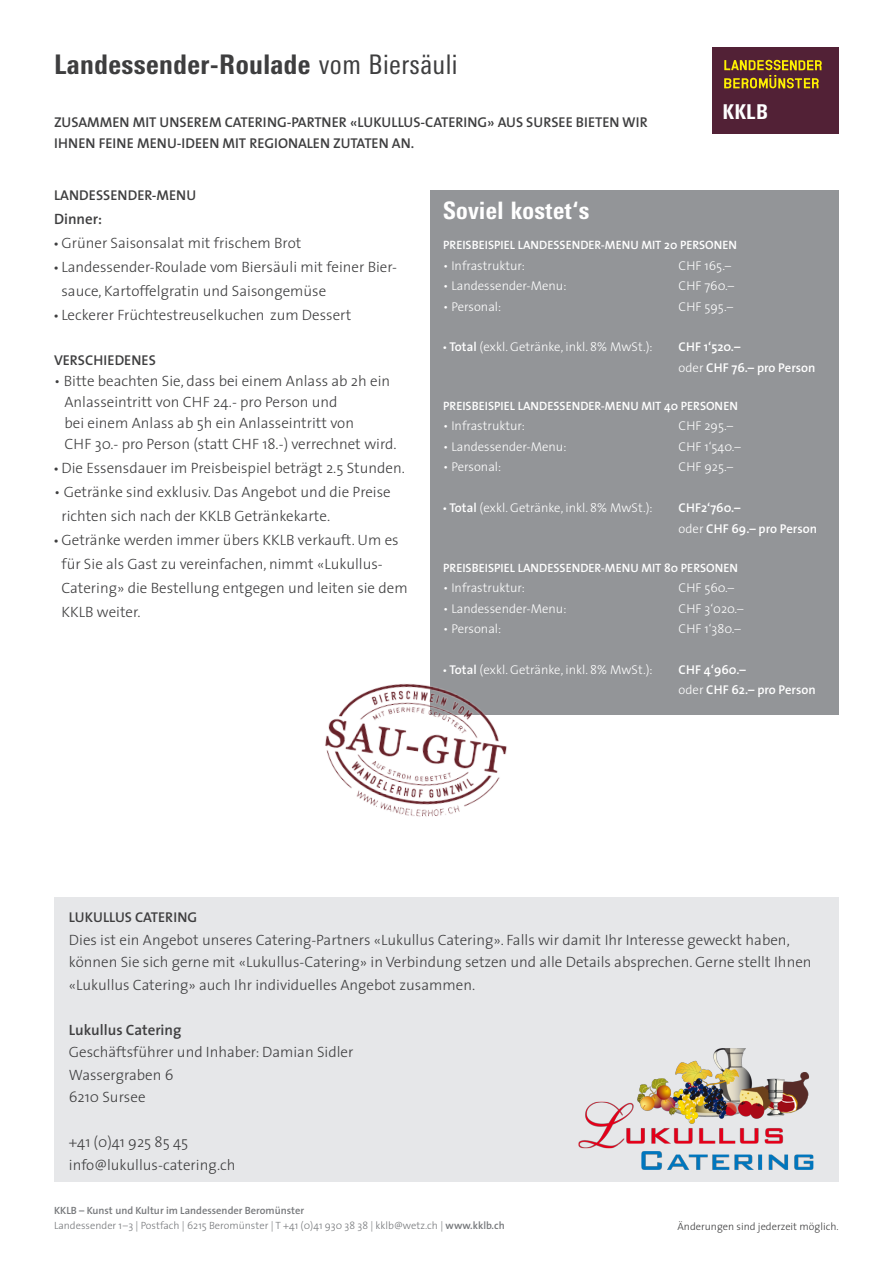
<style>
.page{position:relative;width:893px;height:1263px;background:#fff}
.page>*{position:absolute;margin:0;border:0;box-sizing:border-box;transform-origin:0 0}
.t1{font:800 condensed 27px "Linotype Univers";letter-spacing:.015em;color:#3e3e3f}
.t2{font:800 condensed 24px "Linotype Univers";letter-spacing:.015em;color:#fff}
.t3{font:800 condensed 20.4px "Linotype Univers";color:#fff}
.t4{font:300 15px/22.5px "The Sans";color:#3e3e3f}
.t5{font:600 15px "The Sans";color:#3e3e3f}
.t6{font:600 14.25px "The Sans";color:#3e3e3f}
.t7{font:300 12.75px "The Sans";color:#fff}
.t8{font:600 12.75px "The Sans";color:#fff}
.t9{font:600 12.15px "The Sans";color:#fff}
.t10{font:300 10.5px/15px "The Sans";color:#76787b}
.t11{font:300 10.5px "The Sans";color:#3e3e3f}
.s1{font-weight:400}
.s2{font-family:"Myriad Pro";font-weight:400}
.s3{font-weight:600}
.s4{font-weight:300}
</style>
<div class="page">
<div style="left:712px;top:47px;width:127px;height:86px;background:#522136"></div>
<svg style="left:724px;top:60px;width:98px;height:29px"></svg>
<div style="left:54px;top:898px;width:785px;height:284px;background:#e6e7e9"></div>
<div style="left:430px;top:190px;width:409px;height:524px;background:#939598"></div>
<img style="left:578px;top:1048px;width:236px;height:121px">
<img style="left:325px;top:683px;width:194px;height:134px">
<p class="t1" style="left:54px;top:47px;width:405px">Landessender-Roulade <span class="s1">vom Biersäuli</span></p>
<p class="t6" style="left:54px;top:111px;width:595px">ZUSAMMEN MIT UNSEREM CATERING-PARTNER «LUKULLUS-CATERING» AUS SURSEE BIETEN WIR</p>
<p class="t6" style="left:54px;top:132px;width:362px">IHNEN FEINE MENU-IDEEN MIT REGIONALEN ZUTATEN AN.</p>
<h3 class="t3" style="left:722px;top:99px;width:47px">KKLB</h3>
<p class="t6" style="left:54px;top:184px;width:144px">LANDESSENDER-MENU</p>
<p class="t5" style="left:54px;top:207px;width:50px">Dinner:</p>
<p class="t4" style="left:54px;top:231px;width:249px"><span class="s2">•</span> Grüner Saisonsalat mit frischem Brot</p>
<p class="t4" style="left:54px;top:255px;width:345px"><span class="s2">•</span> Landessender-Roulade vom Biersäuli mit feiner Bier-</p>
<p class="t4" style="left:62px;top:279px;width:266px">sauce, Kartoffelgratin und Saisongemüse</p>
<p class="t4" style="left:54px;top:303px;width:299px"><span class="s2">•</span> Leckerer Früchtestreuselkuchen zum Dessert</p>
<p class="t6" style="left:54px;top:349px;width:103px">VERSCHIEDENES</p>
<p class="t4" style="left:64px;top:370px;width:327px;line-height:21px;text-indent:-10px">• Bitte beachten Sie, dass bei einem Anlass ab 2h ein<br>Anlasseintritt von CHF 24.- pro Person und</p>
<p class="t4" style="left:64px;top:412px;width:334px;line-height:21px">bei einem Anlass ab 5h ein Anlasseintritt von<br>CHF 30.- pro Person (statt CHF 18.-) verrechnet wird.</p>
<p class="t4" style="left:54px;top:456px;width:352px"><span class="s2">•</span> Die Essensdauer im Preisbeispiel beträgt 2.5 Stunden.</p>
<p class="t4" style="left:54px;top:480px;width:338px">• Getränke sind exklusiv. Das Angebot und die Preise</p>
<p class="t4" style="left:62px;top:504px;width:270px">richten sich nach der KKLB Getränkekarte.</p>
<p class="t4" style="left:54px;top:528px;width:346px"><span class="s2">•</span> Getränke werden immer übers KKLB verkauft. Um es</p>
<p class="t4" style="left:62px;top:552px;width:348px;line-height:24px">für Sie als Gast zu vereinfachen, nimmt «Lukullus-<br>Catering» die Bestellung entgegen und leiten sie dem<br>KKLB weiter.</p>
<p class="t2" style="left:443px;top:195px;width:148px">Soviel kostet‘s</p>
<p class="t9" style="left:443px;top:235px;width:296px">PREISBEISPIEL LANDESSENDER-MENU MIT 20 PERSONEN</p>
<p class="t7" style="left:443px;top:255px;width:83px">• Infrastruktur:</p>
<p class="t7" style="left:679px;top:255px;width:54px">CHF 165.–</p>
<p class="t7" style="left:443px;top:275px;width:125px">• Landessender-Menu:</p>
<p class="t7" style="left:679px;top:275px;width:57px">CHF 760.–</p>
<p class="t7" style="left:443px;top:296px;width:60px">• Personal:</p>
<p class="t7" style="left:679px;top:296px;width:56px">CHF 595.–</p>
<p class="t7" style="left:443px;top:337px;width:211px"><span class="s2">•</span> <span class="s3">Total</span> (exkl. Getränke, inkl. 8% MwSt.):</p>
<p class="t8" style="left:679px;top:336px;width:63px">CHF 1‘520.–</p>
<p class="t8" style="left:679px;top:357px;width:138px"><span class="s4">oder</span> CHF 76.– pro Person</p>
<p class="t9" style="left:443px;top:396px;width:296px">PREISBEISPIEL LANDESSENDER-MENU MIT 40 PERSONEN</p>
<p class="t7" style="left:443px;top:416px;width:83px">• Infrastruktur:</p>
<p class="t7" style="left:679px;top:416px;width:56px">CHF 295.–</p>
<p class="t7" style="left:443px;top:436px;width:125px">• Landessender-Menu:</p>
<p class="t7" style="left:679px;top:436px;width:64px">CHF 1‘540.–</p>
<p class="t7" style="left:443px;top:456px;width:60px">• Personal:</p>
<p class="t7" style="left:679px;top:456px;width:56px">CHF 925.–</p>
<p class="t7" style="left:443px;top:497px;width:211px"><span class="s2">•</span> <span class="s3">Total</span> (exkl. Getränke, inkl. 8% MwSt.):</p>
<p class="t8" style="left:679px;top:497px;width:64px">CHF2‘760.–</p>
<p class="t8" style="left:679px;top:517px;width:140px"><span class="s4">oder</span> CHF 69.– pro Person</p>
<p class="t9" style="left:443px;top:558px;width:296px">PREISBEISPIEL LANDESSENDER-MENU MIT 80 PERSONEN</p>
<p class="t7" style="left:443px;top:578px;width:83px">• Infrastruktur:</p>
<p class="t7" style="left:679px;top:578px;width:57px">CHF 560.–</p>
<p class="t7" style="left:443px;top:598px;width:125px">• Landessender-Menu:</p>
<p class="t7" style="left:679px;top:598px;width:67px">CHF 3‘020.–</p>
<p class="t7" style="left:443px;top:618px;width:60px">• Personal:</p>
<p class="t7" style="left:679px;top:618px;width:64px">CHF 1‘380.–</p>
<p class="t7" style="left:443px;top:659px;width:211px"><span class="s2">•</span> <span class="s3">Total</span> (exkl. Getränke, inkl. 8% MwSt.):</p>
<p class="t8" style="left:679px;top:659px;width:69px">CHF 4‘960.–</p>
<p class="t8" style="left:679px;top:679px;width:139px"><span class="s4">oder</span> CHF 62.– pro Person</p>
<p class="t6" style="left:69px;top:906px;width:130px">LUKULLUS CATERING</p>
<p class="t4" style="left:69px;top:928px;width:744px">Dies ist ein Angebot unseres Catering-Partners «Lukullus Catering». Falls wir damit Ihr Interesse geweckt haben, können Sie sich gerne mit «Lukullus-Catering» in Verbindung setzen und alle Details absprechen. Gerne stellt Ihnen «Lukullus Catering» auch Ihr individuelles Angebot zusammen.</p>
<p class="t4" style="left:69px;top:1018px;width:286px"><span class="s3">Lukullus Catering<br></span>Geschäftsführer und Inhaber: Damian Sidler</p>
<p class="t4" style="left:69px;top:1063px;width:106px">Wassergraben 6</p>
<p class="t4" style="left:69px;top:1086px;width:78px">6210 Sursee</p>
<p class="t4" style="left:69px;top:1131px;width:121px">+41 (0)41 925 85 45</p>
<p class="t4" style="left:69px;top:1153px;width:168px">info@lukullus-catering.ch</p>
<p class="t10" style="left:54px;top:1203px;width:452px"><span class="s3">KKLB – Kunst und Kultur im Landessender Beromünster<br></span>Landessender 1–3 | Postfach | 6215 Beromünster | T +41 (0)41 930 38 38 | kklb@wetz.ch | <span class="s3">www.kklb.ch</span></p>
<p class="t11" style="left:678px;top:1217px;width:163px">Änderungen sind jederzeit möglich.</p>
</div>
